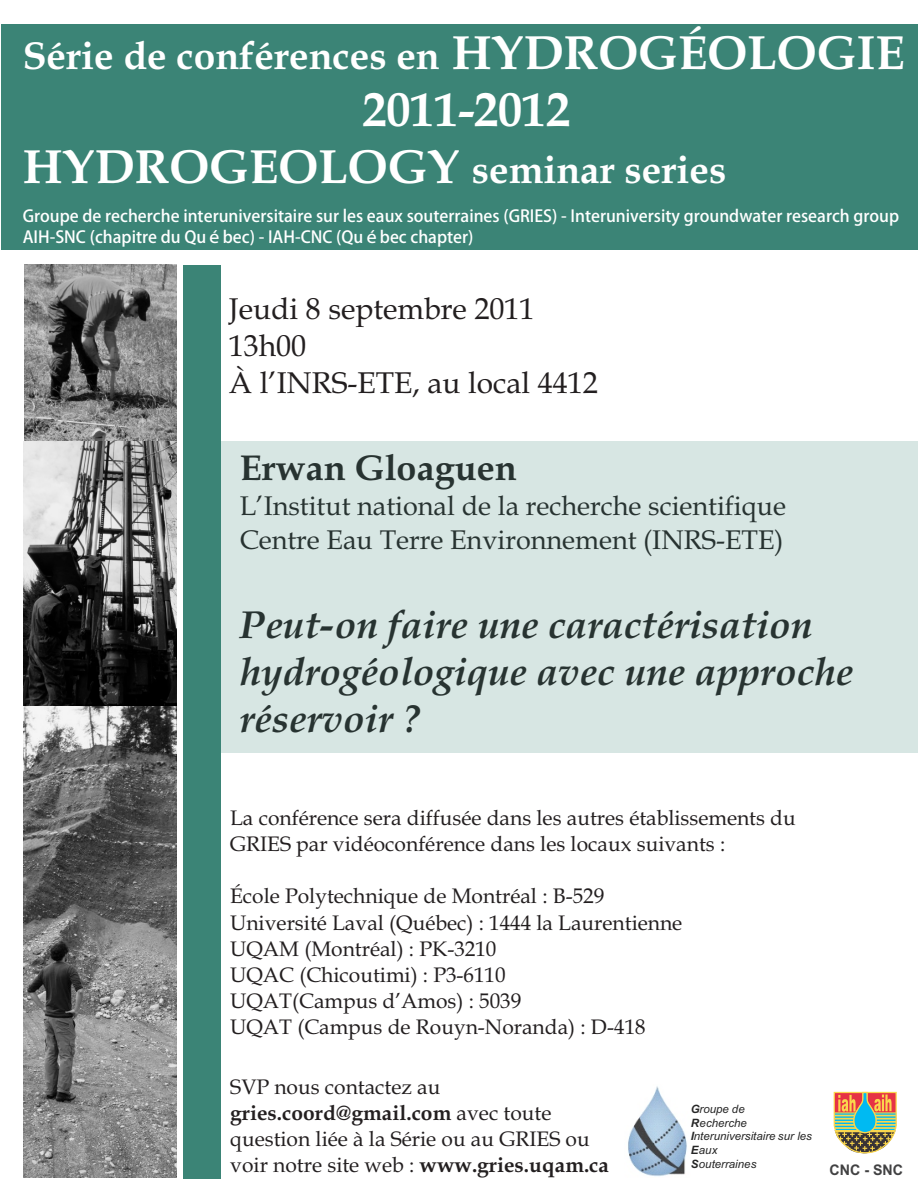
<style>
.page{position:relative;width:918px;height:1188px;background:#fff}
.page>*{position:absolute;margin:0;border:0;box-sizing:border-box;transform-origin:0 0}
.t1{font:700 48px "Book Antiqua";color:#fff}
.t2{font:italic 700 39px/47px "Book Antiqua";color:#231f20}
.t3{font:700 39px "Book Antiqua";color:#fff}
.t4{font:700 36px "Book Antiqua";color:#231f20}
.t5{font:30px/37.3px "Book Antiqua";color:#231f20}
.t6{font:27px/33.6px "Book Antiqua";color:#231f20}
.t7{font:21px/26.1px "Book Antiqua";color:#231f20}
.t8{font:16.5px/20.7px "Adobe Heiti Std";color:#fff}
.t9{font:700 14.7px "Arial";color:#414142}
.t10{font:italic 11.55px/13.6px "Arial";color:#262626}
.s1{font-size:48px}
.s2{font-weight:700}
</style>
<div class="page">
<img style="left:24px;top:265px;width:153px;height:177px">
<div style="left:183px;top:265px;width:38px;height:913px;background:#3b8476"></div>
<div style="left:1px;top:24px;width:917px;height:225px;background:#3b8476"></div>
<svg style="left:833px;top:1091px;width:64px;height:63px"></svg>
<img style="left:24px;top:442px;width:153px;height:265px">
<img style="left:23px;top:707px;width:154px;height:471px">
<div style="left:221px;top:442px;width:697px;height:311px;background:#d7e6e3"></div>
<img style="left:628px;top:1086px;width:59px;height:91px">
<h2 class="t3" style="left:23px;top:40px;width:884px">Série de conférences en <span class="s1">HYDROGÉOLOGIE</span></h2>
<h1 class="t1" style="left:362px;top:91px;width:209px">2011-2012</h1>
<h2 class="t3" style="left:23px;top:155px;width:705px"><span class="s1">HYDROGEOLOGY</span> seminar series</h2>
<p class="t8" style="left:23px;top:206px;width:878px">Groupe de recherche interuniversitaire sur les eaux souterraines (GRIES) - Interuniversity groundwater research group<br>AIH-SNC (chapitre du Québec) - IAH-CNC (Québec chapter)</p>
<h3 class="t5" style="left:229px;top:293px;width:371px">Jeudi 8 septembre 2011<br>13h00<br>À l’INRS-ETE, au local 4412</h3>
<h3 class="t4" style="left:240px;top:454px;width:278px">Erwan Gloaguen</h3>
<p class="t6" style="left:240px;top:493px;width:548px">L’Institut national de la recherche scientifique<br>Centre Eau Terre Environnement (INRS-ETE)</p>
<h2 class="t2" style="left:239px;top:606px;width:615px">Peut-on faire une caractérisation hydrogéologique avec une approche réservoir ?</h2>
<p class="t7" style="left:230px;top:807px;width:567px">La conférence sera diffusée dans les autres établissements du<br>GRIES par vidéoconférence dans les locaux suivants :</p>
<p class="t7" style="left:230px;top:886px;width:454px">École Polytechnique de Montréal : B-529<br>Université Laval (Québec) : 1444 la Laurentienne UQAM (Montréal) : PK-3210<br>UQAC (Chicoutimi) : P3-6110<br>UQAT(Campus d’Amos) : 5039<br>UQAT (Campus de Rouyn-Noranda) : D-418</p>
<p class="t7" style="left:230px;top:1076px;width:380px">SVP nous contactez au <span class="s2">gries.coord@gmail.com</span> avec toute question liée à la Série ou au GRIES ou voir notre site web : <span class="s2">www.gries.uqam.ca</span></p>
<p class="t10" style="left:691px;top:1103px;width:123px"><span class="s2">G</span>roupe de<br><span class="s2">R</span>echerche<br><span class="s2">I</span>nteruniversitaire sur les<br><span class="s2">E</span>aux<br><span class="s2">S</span>outerraines</p>
<p class="t9" style="left:830px;top:1165px;width:75px">CNC - SNC</p>
</div>
